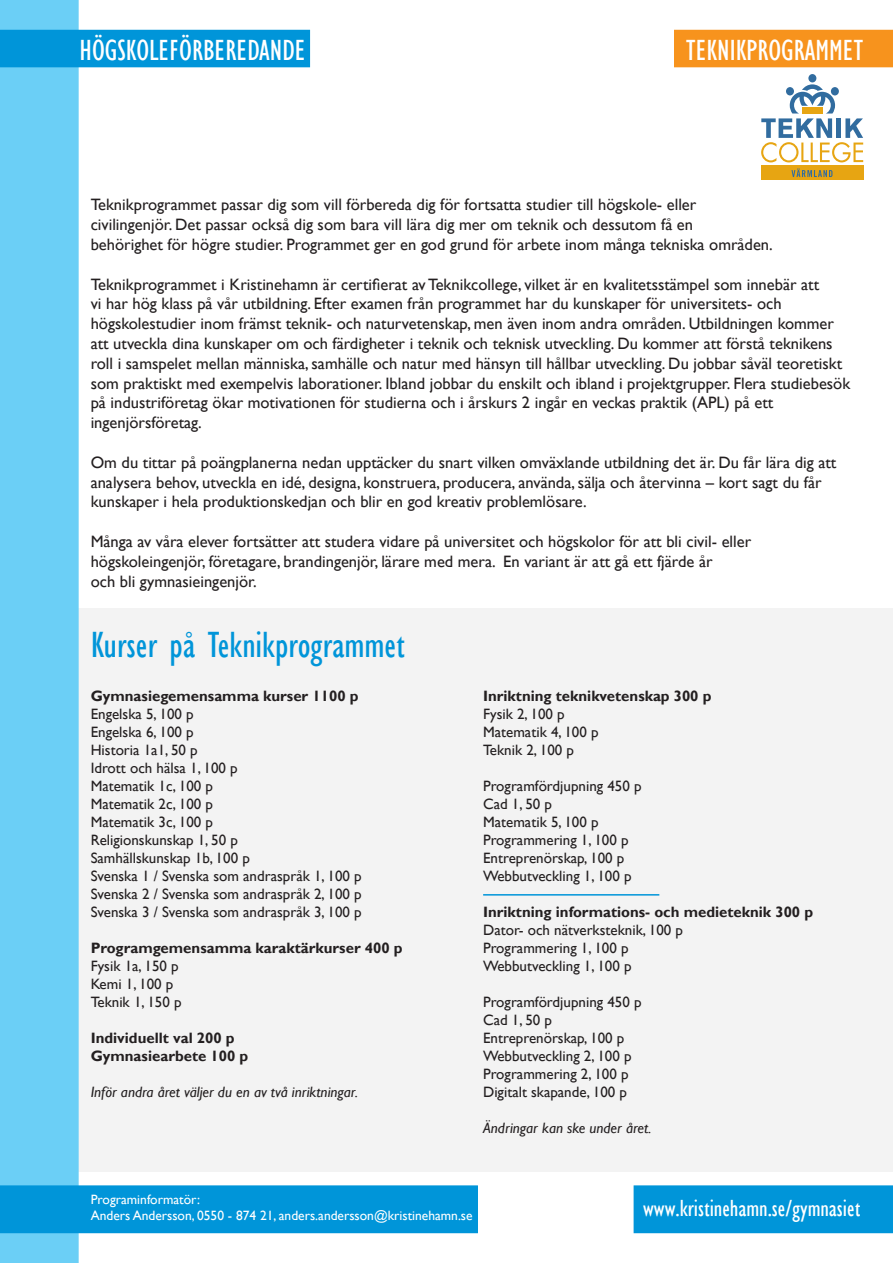
<style>
.page{position:relative;width:893px;height:1263px;background:#fff}
.page>*{position:absolute;margin:0;border:0;box-sizing:border-box;transform-origin:0 0}
.t1{font:condensed 37.5px "Gill Sans";color:#0095d9}
.t2{font:condensed 30px "Gill Sans";color:#fff}
.t3{font:condensed 24px "Gill Sans";color:#fff}
.t4{font:16.5px/19.8px "Gill Sans";color:#231f20}
.t5{font:15px/18px "Gill Sans";color:#231f20}
.t6{font:700 15px "Gill Sans";color:#231f20}
.t7{font:italic 15px "Gill Sans";color:#231f20}
.t8{font:13.5px/16.2px "Gill Sans";color:#fff}
.s1{font-weight:700}
</style>
<div class="page">
<div style="left:634px;top:1185px;width:259px;height:48px;background:#0095d9"></div>
<div style="left:0;top:608px;width:893px;height:564px;background:#f3f3f3"></div>
<div style="left:674px;top:30px;width:219px;height:37px;background:#f7931d"></div>
<div style="left:0;top:0;width:79px;height:1263px;background:#6bcff6"></div>
<div style="left:0;top:30px;width:310px;height:37px;background:#0095d9"></div>
<div style="left:0;top:1185px;width:478px;height:48px;background:#0095d9"></div>
<hr style="left:483px;top:894px;width:176px;height:1px;background:#0095d9">
<div style="left:761px;top:166px;width:102px;height:14px;background:#e7a512"></div>
<div style="left:808px;top:74px;width:8px;height:8px;background:#316c9f;border-radius:50%"></div>
<svg style="left:761px;top:84px;width:102px;height:78px"></svg>
<svg style="left:791px;top:169px;width:41px;height:8px"></svg>
<p class="t2" style="left:80px;top:32px;width:228px">HÖGSKOLEFÖRBEREDANDE</p>
<p class="t2" style="left:686px;top:32px;width:178px">TEKNIKPROGRAMMET</p>
<p class="t4" style="left:91px;top:195px;width:684px">Teknikprogrammet passar dig som vill förbereda dig för fortsatta studier till högskole- eller civilingenjör. Det passar också dig som bara vill lära dig mer om teknik och dessutom få en<br>behörighet för högre studier. Programmet ger en god grund för arbete inom många tekniska områden.</p>
<p class="t4" style="left:91px;top:274px;width:761px">Teknikprogrammet i Kristinehamn är certifierat av Teknikcollege, vilket är en kvalitetsstämpel som innebär att<br>vi har hög klass på vår utbildning. Efter examen från programmet har du kunskaper för universitets- och högskolestudier inom främst teknik- och naturvetenskap, men även inom andra områden. Utbildningen kommer att utveckla dina kunskaper om och färdigheter i teknik och teknisk utveckling. Du kommer att förstå teknikens roll i samspelet mellan människa, samhälle och natur med hänsyn till hållbar utveckling. Du jobbar såväl teoretiskt som praktiskt med exempelvis laborationer. Ibland jobbar du enskilt och ibland i projektgrupper. Flera studiebesök på industriföretag ökar motivationen för studierna och i årskurs 2 ingår en veckas praktik (APL) på ett ingenjörsföretag.</p>
<p class="t4" style="left:91px;top:453px;width:747px">Om du tittar på poängplanerna nedan upptäcker du snart vilken omväxlande utbildning det är. Du får lära dig att analysera behov, utveckla en idé, designa, konstruera, producera, använda, sälja och återvinna – kort sagt du får kunskaper i hela produktionskedjan och blir en god kreativ problemlösare.</p>
<p class="t4" style="left:91px;top:532px;width:662px">Många av våra elever fortsätter att studera vidare på universitet och högskolor för att bli civil- eller högskoleingenjör, företagare, brandingenjör, lärare med mera. En variant är att gå ett fjärde år<br>och bli gymnasieingenjör.</p>
<p class="t1" style="left:91px;top:623px;width:315px">Kurser på Teknikprogrammet</p>
<p class="t6" style="left:91px;top:687px;width:269px">Gymnasiegemensamma kurser 1100 p</p>
<p class="t5" style="left:91px;top:706px;width:105px">Engelska 5, 100 p</p>
<p class="t5" style="left:91px;top:724px;width:105px">Engelska 6, 100 p</p>
<p class="t5" style="left:91px;top:742px;width:109px">Historia 1a1, 50 p</p>
<p class="t5" style="left:91px;top:760px;width:149px">Idrott och hälsa 1, 100 p</p>
<p class="t5" style="left:91px;top:778px;width:124px">Matematik 1c, 100 p</p>
<p class="t5" style="left:91px;top:796px;width:124px">Matematik 2c, 100 p</p>
<p class="t5" style="left:91px;top:814px;width:124px">Matematik 3c, 100 p</p>
<p class="t5" style="left:91px;top:832px;width:149px">Religionskunskap 1, 50 p</p>
<p class="t5" style="left:91px;top:850px;width:161px">Samhällskunskap 1b, 100 p</p>
<p class="t5" style="left:91px;top:868px;width:273px">Svenska 1 / Svenska som andraspråk 1, 100 p</p>
<p class="t5" style="left:91px;top:886px;width:273px">Svenska 2 / Svenska som andraspråk 2, 100 p</p>
<p class="t5" style="left:91px;top:904px;width:273px">Svenska 3 / Svenska som andraspråk 3, 100 p</p>
<p class="t6" style="left:91px;top:939px;width:313px">Programgemensamma karaktärkurser 400 p</p>
<p class="t5" style="left:91px;top:958px;width:90px">Fysik 1a, 150 p</p>
<p class="t5" style="left:91px;top:976px;width:84px">Kemi 1, 100 p</p>
<p class="t5" style="left:91px;top:994px;width:92px">Teknik 1, 150 p</p>
<p class="t6" style="left:91px;top:1029px;width:146px">Individuellt val 200 p</p>
<p class="t6" style="left:91px;top:1047px;width:159px">Gymnasiearbete 100 p</p>
<p class="t7" style="left:91px;top:1083px;width:269px">Inför andra året väljer du en av två inriktningar.</p>
<p class="t5" style="left:483px;top:688px;width:230px"><span class="s1">Inriktning teknikvetenskap 300 p<br></span>Fysik 2, 100 p<br>Matematik 4, 100 p<br>Teknik 2, 100 p</p>
<p class="t5" style="left:483px;top:778px;width:160px">Programfördjupning 450 p<br>Cad 1, 50 p<br>Matematik 5, 100 p<br>Programmering 1, 100 p<br>Entreprenörskap, 100 p<br>Webbutveckling 1, 100 p</p>
<p class="t5" style="left:483px;top:904px;width:332px"><span class="s1">Inriktning informations- och medieteknik 300 p<br></span>Dator- och nätverksteknik, 100 p<br>Programmering 1, 100 p<br>Webbutveckling 1, 100 p</p>
<p class="t5" style="left:483px;top:994px;width:160px">Programfördjupning 450 p<br>Cad 1, 50 p<br>Entreprenörskap, 100 p<br>Webbutveckling 2, 100 p<br>Programmering 2, 100 p<br>Digitalt skapande, 100 p</p>
<p class="t7" style="left:483px;top:1119px;width:170px">Ändringar kan ske under året.</p>
<p class="t8" style="left:91px;top:1192px;width:383px">Programinformatör:<br>Anders Andersson, 0550 - 874 21, anders.andersson@kristinehamn.se</p>
<p class="t3" style="left:643px;top:1194px;width:218px">www.kristinehamn.se/gymnasiet</p>
</div>
